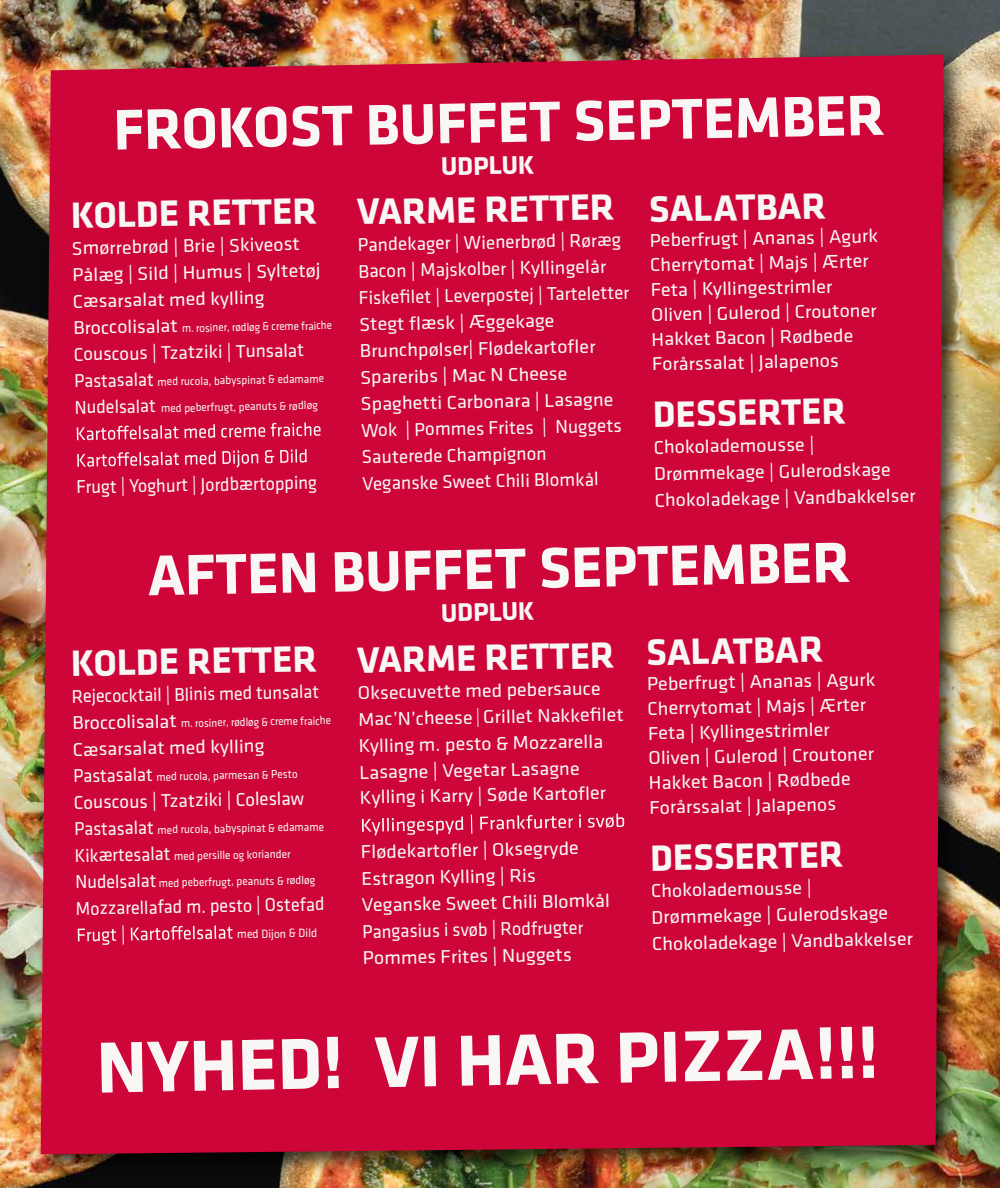
<style>
.page{position:relative;width:1000px;height:1188px;background:#fff}
.page>*{position:absolute;margin:0;border:0;box-sizing:border-box;transform-origin:0 0}
.t1{font:700 74.88px "Klavika";color:#f8f7f6}
.t2{font:700 59.25px "Klavika";color:#f8f7f6}
.t3{font:700 38px "Klavika";color:#f8f7f6}
.t4{font:700 26.5px "Klavika";color:#f8f7f6}
.t5{font:19.25px/26.5px "Klavika";color:#f8f7f6;scale:1.05 1}
.t6{font:19.25px/26.5px "Klavika";color:#f8f7f6}
.t7{font:19.25px "Klavika";color:#f8f7f6;scale:.95 1}
.t8{font:12.38px "Klavika";color:#f8f7f6;scale:.95 1}
.t9{font:11.88px "Klavika";color:#f8f7f6;scale:.95 1}
.t10{font:11.88px "Klavika";color:#f8f7f6;scale:.93 1}
.s1{font-size:19.25px}
.s2{font-size:18.75px}
</style>
<div class="page">
<img style="left:0;top:0;width:1000px;height:1188px">
<img style="left:30px;top:45px;width:941px;height:1137px">
<div style="left:41px;top:55px;width:903px;height:1099px;background:#ce0538"></div>
<svg style="left:77px;top:422px;width:244px;height:18px;background:#d6375f"></svg>
<svg style="left:77px;top:449px;width:230px;height:18px;background:#d73961"></svg>
<svg style="left:78px;top:925px;width:155px;height:20px;background:#d6345d"></svg>
<svg style="left:362px;top:813px;width:262px;height:22px;background:#d52f59"></svg>
<h2 class="t2" style="left:113px;top:97px;width:773px;rotate:-1deg">FROKOST BUFFET SEPTEMBER</h2>
<h3 class="t4" style="left:441px;top:152px;width:95px;rotate:-1deg">UDPLUK</h3>
<h3 class="t3" style="left:71px;top:194px;width:247px;rotate:-1deg">KOLDE RETTER</h3>
<p class="t5" style="left:71px;top:235px;width:238px;rotate:-1deg">Smørrebrød | Brie | Skiveost<br>Pålæg | Sild | Humus | Syltetøj<br>Cæsarsalat med kylling</p>
<p class="t10" style="left:73px;top:323px;width:280px;rotate:-1deg"><span class="s1">Broccolisalat</span> m. rosiner, rødløg &amp; creme fraiche</p>
<p class="t6" style="left:74px;top:341px;width:232px;rotate:-1deg">Couscous | Tzatziki | Tunsalat</p>
<p class="t9" style="left:74px;top:376px;width:265px;rotate:-1deg"><span class="s1">Pastasalat</span> med rucola, babyspinat &amp; edamame</p>
<p class="t9" style="left:75px;top:403px;width:257px;rotate:-1deg"><span class="s1">Nudelsalat</span> med peberfrugt, peanuts &amp; rødløg</p>
<h3 class="t3" style="left:649px;top:188px;width:178px;rotate:-1deg">SALATBAR</h3>
<p class="t5" style="left:649px;top:228px;width:219px;line-height:24.8px;rotate:-1deg">Peberfrugt | Ananas | Agurk<br>Cherrytomat | Majs | Ærter<br>Feta | Kyllingestrimler<br>Oliven | Gulerod | Croutoner<br>Hakket Bacon | Rødbede<br>Forårssalat | Jalapenos</p>
<h3 class="t3" style="left:653px;top:393px;width:195px;rotate:-1deg">DESSERTER</h3>
<p class="t5" style="left:653px;top:434px;width:250px;rotate:-1deg">Chokolademousse |<br>Drømmekage | Gulerodskage<br>Chokoladekage | Vandbakkelser</p>
<h3 class="t3" style="left:357px;top:191px;width:259px;rotate:-1deg">VARME RETTER</h3>
<p class="t6" style="left:358px;top:231px;width:272px;rotate:-1deg">Pandekager | Wienerbrød | Røræg<br>Bacon | Majskolber | Kyllingelår<br>Fiskefi let | Leverpostej | Tarteletter<br>Stegt fl æsk | Æggekage<br>Brunchpølser| Flødekartofl er<br>Spareribs | Mac N Cheese<br>Spaghetti Carbonara | Lasagne<br>Wok | Pommes Frites | Nuggets<br>Sauterede Champignon<br>Veganske Sweet Chili Blomkål</p>
<p class="t7" style="left:76px;top:476px;width:255px;rotate:-1deg">Frugt | Yoghurt | Jordbærtopping</p>
<h2 class="t2" style="left:147px;top:543px;width:704px;rotate:-1deg">AFTEN BUFFET SEPTEMBER</h2>
<h3 class="t4" style="left:441px;top:598px;width:95px;rotate:-1deg">UDPLUK</h3>
<h3 class="t3" style="left:71px;top:642px;width:247px;rotate:-1deg">KOLDE RETTER</h3>
<p class="t7" style="left:72px;top:685px;width:262px;rotate:-1deg">Rejecocktail | Blinis med tunsalat</p>
<p class="t10" style="left:72px;top:718px;width:280px;rotate:-1deg"><span class="s1">Broccolisalat</span> m. rosiner, rødløg &amp; creme fraiche</p>
<p class="t5" style="left:73px;top:736px;width:184px;rotate:-1deg">Cæsarsalat med kylling</p>
<p class="t9" style="left:73px;top:771px;width:238px;rotate:-1deg"><span class="s1">Pastasalat</span> med rucola, parmesan &amp; Pesto</p>
<p class="t6" style="left:74px;top:789px;width:232px;rotate:-1deg">Couscous | Tzatziki | Coleslaw</p>
<p class="t9" style="left:74px;top:824px;width:265px;rotate:-1deg"><span class="s1">Pastasalat</span> med rucola, babyspinat &amp; edamame</p>
<p class="t9" style="left:75px;top:851px;width:229px;rotate:-1deg"><span class="s1">Kikærtesalat</span> med persille og koriander</p>
<p class="t9" style="left:75px;top:877px;width:254px;rotate:-1deg"><span class="s1">Nudelsalat</span> med peberfrugt, peanuts &amp; rødløg</p>
<p class="t7" style="left:76px;top:897px;width:263px;rotate:-1deg">Mozzarellafad m. pesto | Ostefad</p>
<p class="t8" style="left:237px;top:927px;width:86px;rotate:-1deg">med Dijon &amp; Dild</p>
<h3 class="t3" style="left:646px;top:632px;width:178px;rotate:-1deg">SALATBAR</h3>
<p class="t5" style="left:647px;top:671px;width:219px;line-height:24.8px;rotate:-1deg">Peberfrugt | Ananas | Agurk<br>Cherrytomat | Majs | Ærter<br>Feta | Kyllingestrimler<br>Oliven | Gulerod | Croutoner<br>Hakket Bacon | Rødbede<br>Forårssalat | Jalapenos</p>
<h3 class="t3" style="left:650px;top:837px;width:195px;rotate:-1deg">DESSERTER</h3>
<p class="t5" style="left:651px;top:877px;width:250px;rotate:-1deg">Chokolademousse |<br>Drømmekage | Gulerodskage<br>Chokoladekage | Vandbakkelser</p>
<h3 class="t3" style="left:357px;top:639px;width:259px;rotate:-1deg">VARME RETTER</h3>
<p class="t5" style="left:358px;top:680px;width:254px;line-height:26.1px;rotate:-1deg">Oksecuvette med pebersauce<br>Mac’N’cheese <span class="s2">|</span> Grillet Nakkefi let<br>Kylling m. pesto &amp; Mozzarella<br>Lasagne | Vegetar Lasagne<br>Kylling i Karry | Søde Kartofl er</p>
<p class="t5" style="left:361px;top:839px;width:238px;rotate:-1deg">Flødekartofl er | Oksegryde<br>Estragon Kylling | Ris<br>Veganske Sweet Chili Blomkål<br>Pangasius i svøb | Rodfrugter<br>Pommes Frites | Nuggets</p>
<h1 class="t1" style="left:96px;top:1026px;width:784px;rotate:-1deg">NYHED! VI HAR PIZZA!!!</h1>
</div>
